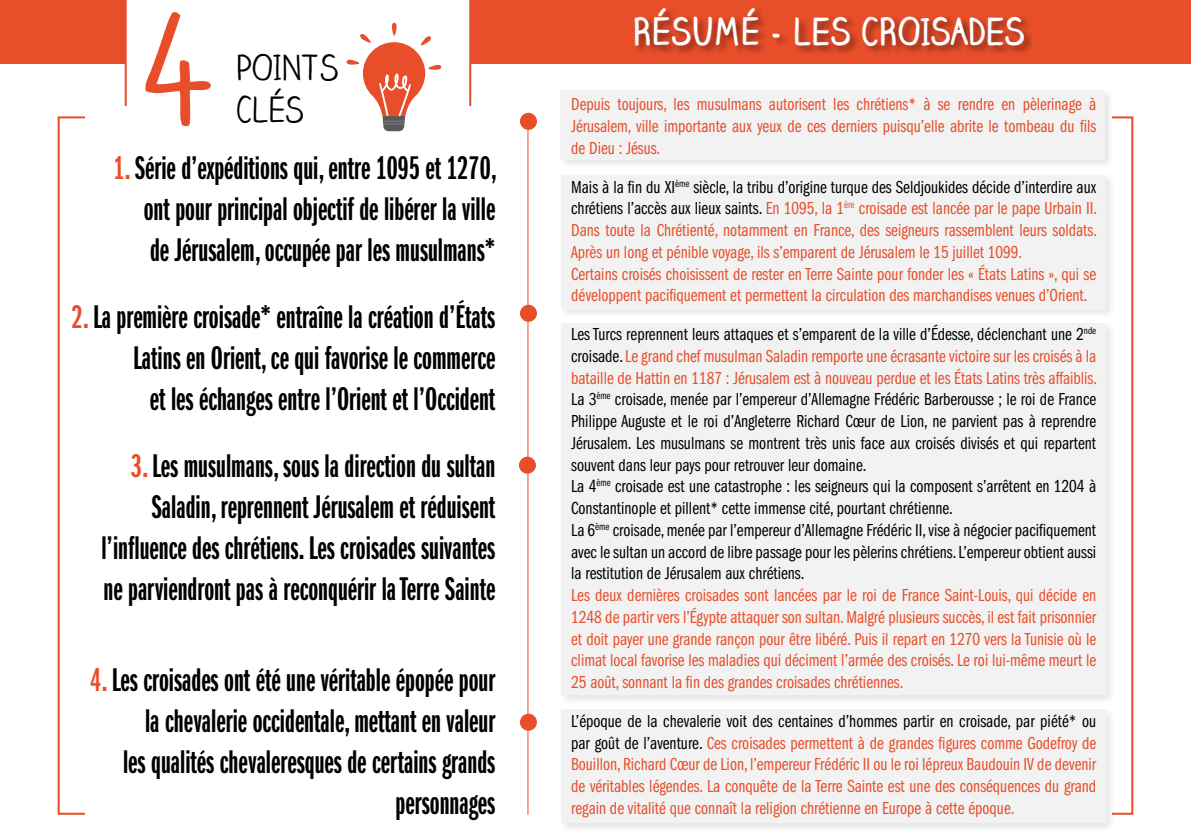
<style>
.page{position:relative;width:1191px;height:840px;background:#fff}
.page>*{position:absolute;margin:0;border:0;box-sizing:border-box;transform-origin:0 0}
.t1{font:150px "Claire Hand";color:#e84e2a}
.t2{font:700 36px "Claire Hand";color:#fff}
.t3{font:34.6px/41.4px "Claire Hand";color:#000}
.t4{font:34px/40.8px "Franklin Gothic LT Pro Dm X Cm";color:#000;text-align:right}
.t5{font:18px/21.8px "Franklin Gothic LT Pro Bk Cm";color:#e84e2a;text-align:justify}
.t6{font:18px/21.8px "Franklin Gothic LT Pro Bk Cm";color:#000}
.s1{color:#e84e2a}
.s2{color:#000}
</style>
<div class="page">
<div style="left:0;top:0;width:1191px;height:64px;background:#e84e2a"></div>
<div style="left:633px;top:6px;width:400px;height:49px;background:#000;opacity:.45"></div>
<div style="left:125px;top:0;width:346px;height:106px;background:#fff"></div>
<svg style="left:346px;top:23px;width:95px;height:108px"></svg>
<div style="left:558px;top:88px;width:556px;height:81px;background:#f6f6f6"></div>
<div style="left:560px;top:90px;width:545px;height:69px;background:#f2f2f2"></div>
<div style="left:559px;top:173px;width:556px;height:146px;background:#f2f2f2"></div>
<div style="left:559px;top:321px;width:556px;height:383px;background:#f2f2f2"></div>
<div style="left:559px;top:707px;width:556px;height:125px;background:#000;opacity:.1"></div>
<div style="left:561px;top:709px;width:545px;height:113px;background:#f2f2f2"></div>
<hr style="left:527px;top:118px;width:1px;height:696px;background:#e84e2a">
<div style="left:520px;top:113px;width:17px;height:17px;background:#e84e2a;border-radius:50%"></div>
<div style="left:520px;top:713px;width:17px;height:17px;background:#e84e2a;border-radius:50%"></div>
<div style="left:519px;top:456px;width:17px;height:17px;background:#e84e2a;border-radius:50%"></div>
<div style="left:520px;top:304px;width:17px;height:17px;background:#e84e2a;border-radius:50%"></div>
<h1 class="t1" style="left:141px;top:-27px;width:74px">4</h1>
<h3 class="t3" style="left:236px;top:47px;width:104px">POINTS<br>CLÉS</h3>
<h3 class="t4" style="left:144px;top:148px;width:355px;text-align:justify;text-indent:-30px"><span class="s1">1.</span> Série d’expéditions qui, entre 1095 et 1270, ont pour principal objectif de libérer la ville de Jérusalem, occupée par les musulmans*</h3>
<h3 class="t4" style="left:72px;top:297px;width:425px"><span class="s1">2.</span> La première croisade* entraîne la création d’États<br>Latins en Orient, ce qui favorise le commerce<br>et les échanges entre l’Orient et l’Occident</h3>
<h3 class="t4" style="left:101px;top:446px;width:395px"><span class="s1">3.</span> Les musulmans, sous la direction du sultan Saladin, reprennent Jérusalem et réduisent l’influence des chrétiens. Les croisades suivantes ne parviendront pas à reconquérir la Terre Sainte</h3>
<h3 class="t4" style="left:91px;top:659px;width:406px"><span class="s1">4.</span> Les croisades ont été une véritable épopée pour la chevalerie occidentale, mettant en valeur<br>les qualités chevaleresques de certains grands personnages</h3>
<h2 class="t2" style="left:632px;top:6px;width:394px">RÉSUMÉ - LES CROISADES</h2>
<p class="t5" style="left:571px;top:94px;width:526px">Depuis toujours, les musulmans autorisent les chrétiens* à se rendre en pèlerinage à Jérusalem, ville importante aux yeux de ces derniers puisqu’elle abrite le tombeau du fils de Dieu : Jésus.</p>
<p class="t5" style="left:571px;top:176px;width:527px;text-align:left"><span class="s2">Mais à la fin du XI</span><sup>ème</sup> <span class="s2">siècle, la tribu d’origine turque des Seldjoukides décide d’interdire aux chrétiens l’accès aux lieux saints.</span> En 1095, la 1<sup>ère</sup> croisade est lancée par le pape Urbain II.<br>Dans toute la Chrétienté, notamment en France, des seigneurs rassemblent leurs soldats.<br>Après un long et pénible voyage, ils s’emparent de Jérusalem le 15 juillet 1099.<br>Certains croisés choisissent de rester en Terre Sainte pour fonder les « États Latins », qui se développent pacifiquement et permettent la circulation des marchandises venues d’Orient.</p>
<p class="t6" style="left:571px;top:323px;width:527px">Les Turcs reprennent leurs attaques et s’emparent de la ville d’Édesse, déclenchant une 2<sup>nde </sup>croisade. <span class="s1">Le grand chef musulman Saladin remporte une écrasante victoire sur les croisés à la bataille de Hattin en 1187 : Jérusalem est à nouveau perdue et les États Latins très affaiblis.<br></span>La 3<sup>ème</sup> croisade, menée par l’empereur d’Allemagne Frédéric Barberousse ; le roi de France Philippe Auguste et le roi d’Angleterre Richard Cœur de Lion, ne parvient pas à reprendre Jérusalem. Les musulmans se montrent très unis face aux croisés divisés et qui repartent souvent dans leur pays pour retrouver leur domaine.<br>La 4<sup>ème</sup> croisade est une catastrophe : les seigneurs qui la composent s’arrêtent en 1204 à Constantinople et pillent* cette immense cité, pourtant chrétienne.<br>La 6<sup>ème</sup> croisade, menée par l’empereur d’Allemagne Frédéric II, vise à négocier pacifiquement avec le sultan un accord de libre passage pour les pèlerins chrétiens. L’empereur obtient aussi la restitution de Jérusalem aux chrétiens.</p>
<p class="t5" style="left:571px;top:584px;width:526px">Les deux dernières croisades sont lancées par le roi de France Saint-Louis, qui décide en 1248 de partir vers l’Égypte attaquer son sultan. Malgré plusieurs succès, il est fait prisonnier et doit payer une grande rançon pour être libéré. Puis il repart en 1270 vers la Tunisie où le climat local favorise les maladies qui déciment l’armée des croisés. Le roi lui-même meurt le 25 août, sonnant la fin des grandes croisades chrétiennes.</p>
<p class="t5" style="left:571px;top:710px;width:526px"><span class="s2">L’époque de la chevalerie voit des centaines d’hommes partir en croisade, par piété* ou par goût de l’aventure.</span> Ces croisades permettent à de grandes figures comme Godefroy de Bouillon, Richard Cœur de Lion, l’empereur Frédéric II ou le roi lépreux Baudouin IV de devenir de véritables légendes. La conquête de la Terre Sainte est une des conséquences du grand regain de vitalité que connaît la religion chrétienne en Europe à cette époque.</p>
</div>
